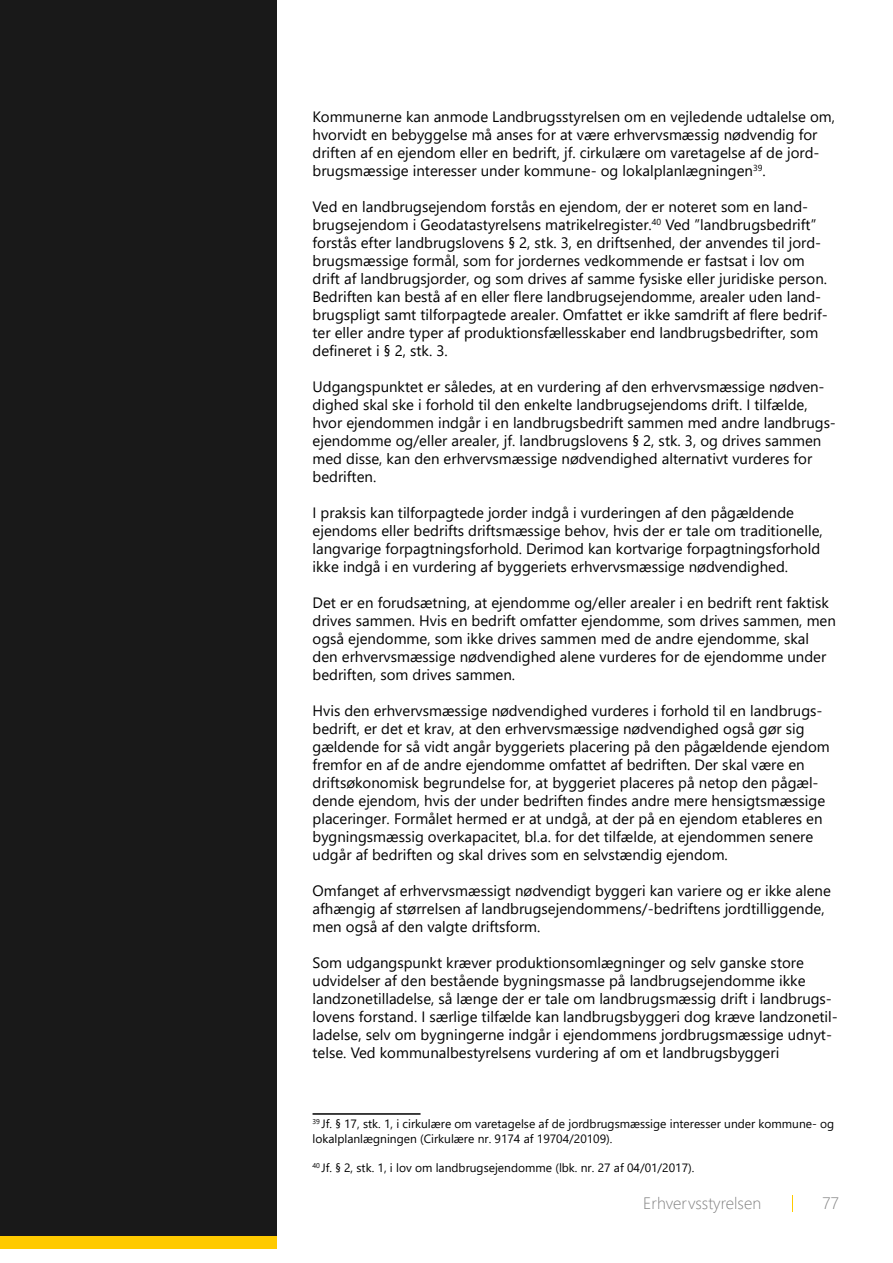
<style>
.page{position:relative;width:893px;height:1263px;background:#fff}
.page>*{position:absolute;margin:0;border:0;box-sizing:border-box;transform-origin:0 0}
.t1{font:300 16.5px "Segoe UI";color:#828282}
.t2{font:15px/18px "Segoe UI";color:#000}
.t3{font:12px/14.4px "Segoe UI";color:#000}
</style>
<div class="page">
<div style="left:0;top:0;width:276px;height:1236px;background:#191919"></div>
<svg style="left:792px;top:1195px;width:1px;height:17px"></svg>
<div style="left:0;top:1236px;width:276px;height:13px;background:#ffca00"></div>
<hr style="left:313px;top:1113px;width:108px;height:2px;background:#000">
<p class="t2" style="left:313px;top:107px;width:524px">Kommunerne kan anmode Landbrugsstyrelsen om en vejledende udtalelse om, hvorvidt en bebyggelse må anses for at være erhvervsmæssig nødvendig for driften af en ejendom eller en bedrift, jf. cirkulære om varetagelse af de jord&shy;brugsmæssige interesser under kommune- og lokalplanlægningen<sup>39</sup>.</p>
<p class="t2" style="left:313px;top:197px;width:517px">Ved en landbrugsejendom forstås en ejendom, der er noteret som en land&shy;brugsejendom i Geodatastyrelsens matrikelregister.<sup>40</sup> Ved ”landbrugsbedrift” forstås efter landbrugslovens § 2, stk. 3, en driftsenhed, der anvendes til jord&shy;brugsmæssige formål, som for jordernes vedkommende er fastsat i lov om drift af landbrugsjorder, og som drives af samme fysiske eller juridiske person.<br>Bedriften kan bestå af en eller flere landbrugsejendomme, arealer uden land&shy;brugspligt samt tilforpagtede arealer. Omfattet er ikke samdrift af flere bedrif&shy;ter eller andre typer af produktionsfællesskaber end landbrugsbedrifter, som defineret i § 2, stk. 3.</p>
<p class="t2" style="left:313px;top:377px;width:525px">Udgangspunktet er således, at en vurdering af den erhvervsmæssige nødven&shy;dighed skal ske i forhold til den enkelte landbrugsejendoms drift. I tilfælde, hvor ejendommen indgår i en landbrugsbedrift sammen med andre landbrugs&shy;ejendomme og/eller arealer, jf. landbrugslovens § 2, stk. 3, og drives sammen med disse, kan den erhvervsmæssige nødvendighed alternativt vurderes for bedriften.</p>
<p class="t2" style="left:313px;top:503px;width:512px">I praksis kan tilforpagtede jorder indgå i vurderingen af den pågældende ejendoms eller bedrifts driftsmæssige behov, hvis der er tale om traditionelle, langvarige forpagtningsforhold. Derimod kan kortvarige forpagtningsforhold ikke indgå i en vurdering af byggeriets erhvervsmæssige nødvendighed.</p>
<p class="t2" style="left:313px;top:593px;width:525px">Det er en forudsætning, at ejendomme og/eller arealer i en bedrift rent faktisk drives sammen. Hvis en bedrift omfatter ejendomme, som drives sammen, men også ejendomme, som ikke drives sammen med de andre ejendomme, skal den erhvervsmæssige nødvendighed alene vurderes for de ejendomme under bedriften, som drives sammen.</p>
<p class="t2" style="left:313px;top:701px;width:519px">Hvis den erhvervsmæssige nødvendighed vurderes i forhold til en landbrugs&shy;bedrift, er det et krav, at den erhvervsmæssige nødvendighed også gør sig gældende for så vidt angår byggeriets placering på den pågældende ejendom fremfor en af de andre ejendomme omfattet af bedriften. Der skal være en driftsøkonomisk begrundelse for, at byggeriet placeres på netop den pågæl&shy;dende ejendom, hvis der under bedriften findes andre mere hensigtsmæssige placeringer. Formålet hermed er at undgå, at der på en ejendom etableres en bygningsmæssig overkapacitet, bl.a. for det tilfælde, at ejendommen senere udgår af bedriften og skal drives som en selvstændig ejendom.</p>
<p class="t2" style="left:313px;top:881px;width:520px">Omfanget af erhvervsmæssigt nødvendigt byggeri kan variere og er ikke alene afhængig af størrelsen af landbrugsejendommens/-bedriftens jordtilliggende, men også af den valgte driftsform.</p>
<p class="t2" style="left:313px;top:953px;width:527px">Som udgangspunkt kræver produktionsomlægninger og selv ganske store udvidelser af den bestående bygningsmasse på landbrugsejendomme ikke landzonetilladelse, så længe der er tale om landbrugsmæssig drift i landbrugs&shy;lovens forstand. I særlige tilfælde kan landbrugsbyggeri dog kræve landzonetil&shy;ladelse, selv om bygningerne indgår i ejendommens jordbrugsmæssige udnyt&shy;telse. Ved kommunalbestyrelsens vurdering af om et landbrugsbyggeri</p>
<p class="t3" style="left:313px;top:1116px;width:523px"><sup>39</sup> Jf. § 17, stk. 1, i cirkulære om varetagelse af de jordbrugsmæssige interesser under kommune- og lokalplanlægningen (Cirkulære nr. 9174 af 19704/20109).</p>
<p class="t3" style="left:313px;top:1159px;width:383px"><sup>40</sup> Jf. § 2, stk. 1, i lov om landbrugsejendomme (lbk. nr. 27 af 04/01/2017).</p>
<p class="t1" style="left:643px;top:1188px;width:119px">Erhvervsstyrelsen</p>
<p class="t1" style="left:822px;top:1187px;width:18px">77</p>
</div>
